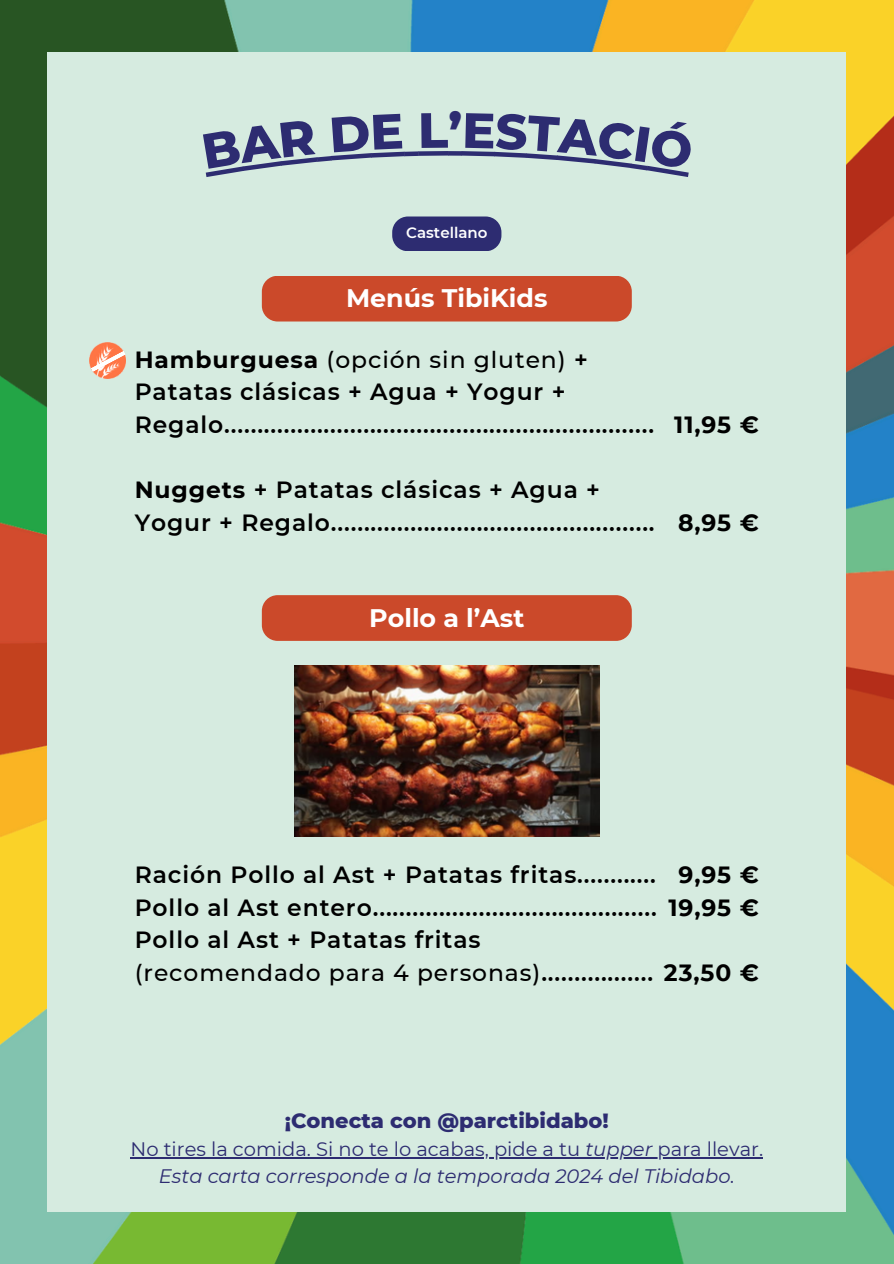
<style>
.page{position:relative;width:894px;height:1264px;background:#fff}
.page>*{position:absolute;margin:0;border:0;box-sizing:border-box;transform-origin:0 0}
.t1{font:800 49.5px "Montserrat";color:#2d2c71}
.t2{font:700 25.35px "Montserrat";color:#fff}
.t3{font:600 23.4px/32.7px "Montserrat";letter-spacing:.04em;color:#000}
.t4{font:700 23.4px/32.7px "Montserrat";letter-spacing:.04em;color:#000;text-align:center}
.t5{font:800 21px "Montserrat";color:#2d2c71}
.t6{font:italic 19.5px/27px "Montserrat";color:#2d2c71;text-align:center}
.t7{font:600 15px "Montserrat";color:#fff}
.s1{font-weight:700}
.s2{font-weight:500}
.s3{font-style:normal}
</style>
<div class="page">
<img style="left:0;top:0;width:893px;height:1263px">
<div style="left:48px;top:52px;width:797px;height:1159px;background:#d6ebe0"></div>
<div style="left:404px;top:151px;width:14px;height:5px;background:#2d2c71"></div>
<div style="left:418px;top:151px;width:30px;height:5px;background:#2d2c71"></div>
<div style="left:448px;top:151px;width:14px;height:5px;background:#2d2c71"></div>
<div style="left:262px;top:276px;width:369px;height:45px;background:#cb492a;border-radius:16px"></div>
<div style="left:262px;top:595px;width:369px;height:46px;background:#cb492a;border-radius:16px"></div>
<img style="left:294px;top:665px;width:305px;height:171px">
<div style="left:392px;top:216px;width:109px;height:35px;background:#2d2c71;border-radius:16px"></div>
<hr style="left:130px;top:1156px;width:455px;height:2px;background:#2d2c71">
<hr style="left:585px;top:1156px;width:67px;height:2px;background:#2d2c71">
<hr style="left:652px;top:1156px;width:111px;height:2px;background:#2d2c71">
<img style="left:89px;top:342px;width:34px;height:36px">
<svg style="left:91px;top:350px;width:35px;height:22px"></svg>
<svg style="left:205px;top:151px;width:199px;height:26px"></svg>
<svg style="left:461px;top:151px;width:228px;height:26px"></svg>
<h2 class="t1" style="left:448px;top:100px;width:16px">’</h2>
<p class="t7" style="left:406px;top:223px;width:83px">Castellano</p>
<p class="t2" style="left:346px;top:283px;width:203px">Menús TibiKids</p>
<p class="t3" style="left:135px;top:343px;width:520px"><span class="s1">Hamburguesa</span> <span class="s2">(opción sin gluten)</span> +<br>Patatas clásicas + Agua + Yogur +<br>Regalo.................................................................</p>
<p class="t3" style="left:135px;top:473px;width:521px"><span class="s1">Nuggets</span> + Patatas clásicas + Agua +<br>Yogur + Regalo.................................................</p>
<p class="t4" style="left:674px;top:408px;width:86px">11,95 €</p>
<p class="t4" style="left:678px;top:506px;width:82px">8,95 €</p>
<p class="t2" style="left:369px;top:602px;width:157px">Pollo a l’Ast</p>
<p class="t3" style="left:135px;top:858px;width:523px">Ración Pollo al Ast + Patatas fritas............<br>Pollo al Ast entero...........................................<br>Pollo al Ast + Patatas fritas <span class="s2">(recomendado para 4 personas)</span>.................</p>
<p class="t4" style="left:668px;top:858px;width:92px">9,95 €<br>19,95 €</p>
<p class="t4" style="left:663px;top:956px;width:96px">23,50 €</p>
<p class="t5" style="left:285px;top:1107px;width:325px">¡Conecta con @parctibidabo!</p>
<p class="t6" style="left:130px;top:1135px;width:634px"><span class="s3">No tires la comida. Si no te lo acabas, pide a tu</span> tupper <span class="s3">para llevar.<br></span>Esta carta corresponde a la temporada 2024 del Tibidabo.</p>
</div>
